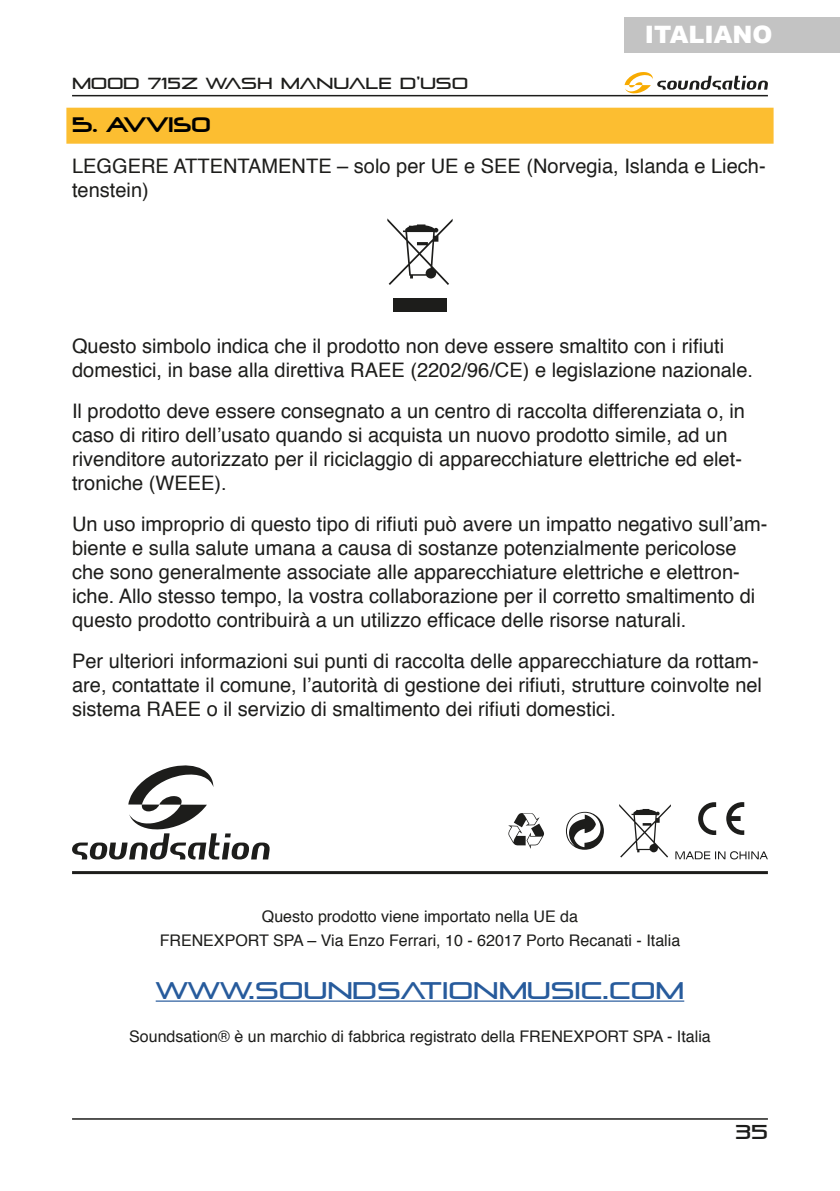
<style>
.page{position:relative;width:840px;height:1191px;background:#fff}
.page>*{position:absolute;margin:0;border:0;box-sizing:border-box;transform-origin:0 0}
.t1{font:24px "Pirulen";color:#275b9c}
.t2{font:900 24px "Arial";color:#fff}
.t3{font:20px/24px "Helvetica";color:#1d1d1b}
.Title_for_User_s_Manuals{font:20px "Neuropolitical";color:#000}
.t4{font:20px "Pirulen";color:#1d1d1b}
.t5{font:16px "Helvetica";color:#1d1d1b}
.t6{font:16px "Pirulen";color:#1d1d1b}
</style>
<div class="page">
<hr style="left:72px;top:95px;width:695px;height:1px;background:#1d1d1b">
<svg style="left:624px;top:72px;width:143px;height:22px"></svg>
<hr style="left:72px;top:1118px;width:695px;height:1px;background:#1d1d1b">
<div style="left:624px;top:17px;width:215px;height:35px;background:#c3c3c3"></div>
<div style="left:66px;top:108px;width:707px;height:36px;background:#fcbe31"></div>
<div style="left:393px;top:298px;width:53px;height:13px;background:#1d1d1b"></div>
<svg style="left:387px;top:218px;width:65px;height:67px"></svg>
<svg style="left:508px;top:813px;width:35px;height:35px"></svg>
<svg style="left:566px;top:812px;width:37px;height:37px"></svg>
<svg style="left:619px;top:802px;width:148px;height:57px"></svg>
<hr style="left:156px;top:1000px;width:528px;height:1px;background:#275b9c">
<svg style="left:72px;top:765px;width:197px;height:94px"></svg>
<hr style="left:72px;top:871px;width:695px;height:3px;background:#1d1d1b">
<p class="t2" style="left:644px;top:17px;width:129px">ITALIANO</p>
<p class="t6" style="left:72px;top:74px;width:397px">MOOD 715Z WASH MANUALE D’USO</p>
<p class="Title_for_User_s_Manuals" style="left:72px;top:112px;width:140px">5. AVVISO</p>
<p class="t3" style="left:72px;top:155px;width:694px">LEGGERE ATTENTAMENTE – solo per UE e SEE (Norvegia, Islanda e Liech&shy;tenstein)</p>
<p class="t3" style="left:72px;top:334px;width:682px">Questo simbolo indica che il prodotto non deve essere smaltito con i rifiuti domestici, in base alla direttiva RAEE (2202/96/CE) e legislazione nazionale.</p>
<p class="t3" style="left:72px;top:399px;width:674px">Il prodotto deve essere consegnato a un centro di raccolta differenziata o, in caso di ritiro dell’usato quando si acquista un nuovo prodotto simile, ad un rivenditore autorizzato per il riciclaggio di apparecchiature elettriche ed elet&shy;troniche (WEEE).</p>
<p class="t3" style="left:72px;top:512px;width:696px">Un uso improprio di questo tipo di rifiuti può avere un impatto negativo sull’am&shy;biente e sulla salute umana a causa di sostanze potenzialmente pericolose che sono generalmente associate alle apparecchiature elettriche e elettron&shy;iche. Allo stesso tempo, la vostra collaborazione per il corretto smaltimento di questo prodotto contribuirà a un utilizzo efficace delle risorse naturali.</p>
<p class="t3" style="left:72px;top:649px;width:691px">Per ulteriori informazioni sui punti di raccolta delle apparecchiature da rottam&shy;are, contattate il comune, l’autorità di gestione dei rifiuti, strutture coinvolte nel sistema RAEE o il servizio di smaltimento dei rifiuti domestici.</p>
<p class="t5" style="left:262px;top:904px;width:317px">Questo prodotto viene importato nella UE da</p>
<p class="t5" style="left:160px;top:928px;width:521px">FRENEXPORT SPA – Via Enzo Ferrari, 10 - 62017 Porto Recanati - Italia</p>
<p class="t1" style="left:156px;top:975px;width:529px">WWW.SOUNDSATIONMUSIC.COM</p>
<p class="t5" style="left:129px;top:1024px;width:582px">Soundsation® è un marchio di fabbrica registrato della FRENEXPORT SPA - Italia</p>
<p class="t4" style="left:734px;top:1119px;width:34px">35</p>
</div>
